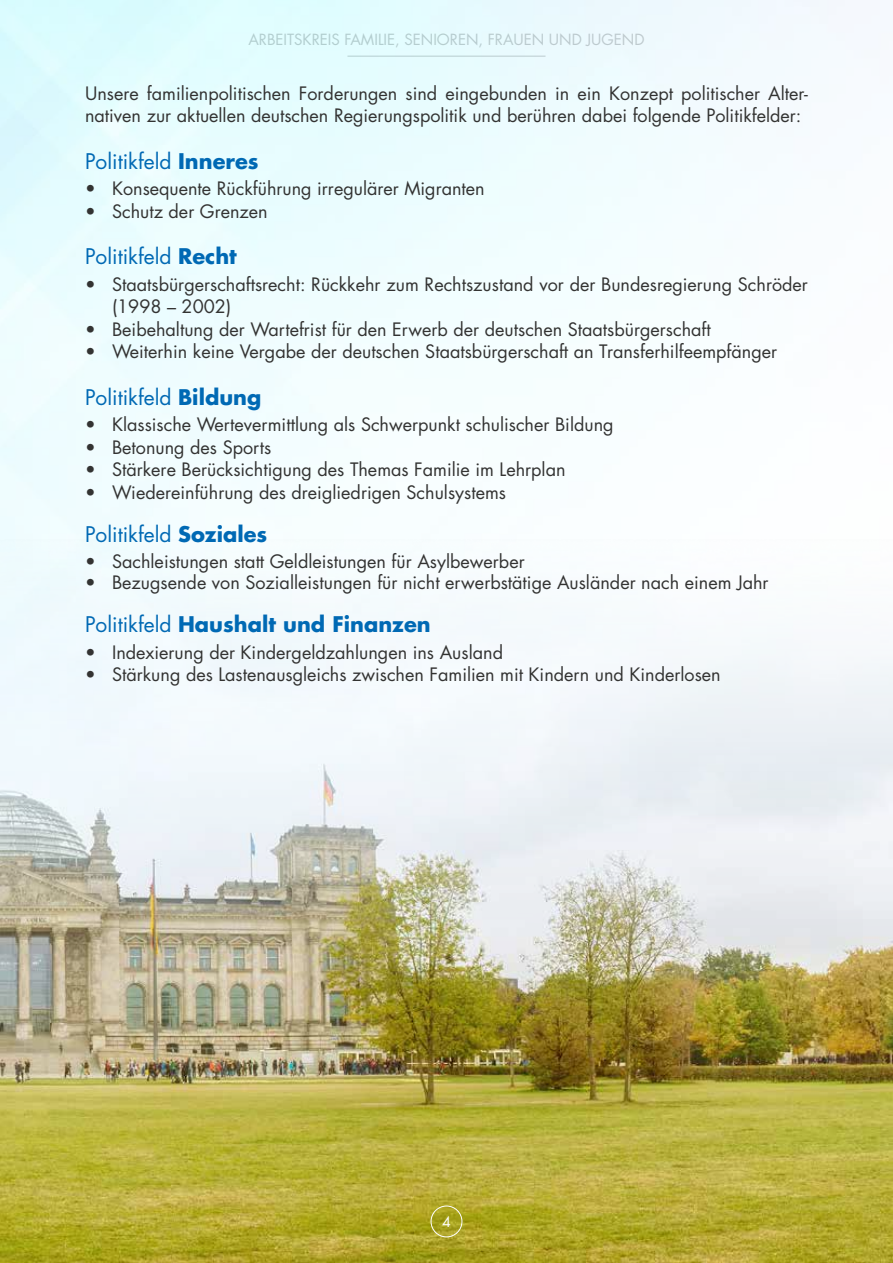
<style>
.page{position:relative;width:893px;height:1263px;background:#fff}
.page>*{position:absolute;margin:0;border:0;box-sizing:border-box;transform-origin:0 0}
.t1{font:21px "Futura Std";color:#0069b4}
.t2{font:700 21px "Futura Std";color:#0069b4}
.t3{font:18px/22.5px "Futura Std";color:#333332}
.t4{font:15px "Futura Std";color:#bcbcbc}
.t5{font:14.25px "Futura Std";color:#fff}
.s1{font-weight:700}
.s2{font-weight:400}
</style>
<div class="page">
<img style="left:0;top:539px;width:893px;height:724px">
<div style="left:431px;top:1205px;width:31px;height:32px;border:1px solid #fff;border-radius:50%"></div>
<p class="t4" style="left:248px;top:30px;width:398px">ARBEITSKREIS FAMILIE, SENIOREN, FRAUEN UND JUGEND</p>
<p class="t3" style="left:85px;top:82px;width:724px">Unsere familienpolitischen Forderungen sind eingebunden in ein Konzept politischer Alter&shy;nativen zur aktuellen deutschen Regierungspolitik und berühren dabei folgende Politikfelder:</p>
<p class="t1" style="left:85px;top:147px;width:175px">Politikfeld <span class="s1">Inneres</span></p>
<p class="t3" style="left:85px;top:178px;width:401px">• Konsequente Rückführung irregulärer Migranten</p>
<p class="t3" style="left:85px;top:200px;width:184px">• Schutz der Grenzen</p>
<p class="t1" style="left:85px;top:243px;width:153px">Politikfeld <span class="s1">Recht</span></p>
<p class="t3" style="left:112px;top:273px;width:697px;text-indent:-27px">• Staatsbürgerschaftsrecht: Rückkehr zum Rechtszustand vor der Bundesregierung Schröder (1998 – 2002)</p>
<p class="t3" style="left:85px;top:318px;width:627px">• Beibehaltung der Wartefrist für den Erwerb der deutschen Staatsbürgerschaft</p>
<p class="t3" style="left:85px;top:341px;width:694px">• Weiterhin keine Vergabe der deutschen Staatsbürgerschaft an Transferhilfeempfänger</p>
<p class="t1" style="left:85px;top:383px;width:178px">Politikfeld <span class="s1">Bildung</span></p>
<p class="t3" style="left:85px;top:414px;width:530px">• Klassische Wertevermittlung als Schwerpunkt schulischer Bildung</p>
<p class="t3" style="left:85px;top:436px;width:188px">• Betonung des Sports</p>
<p class="t3" style="left:85px;top:459px;width:482px">• Stärkere Berücksichtigung des Themas Familie im Lehrplan</p>
<p class="t3" style="left:85px;top:481px;width:422px">• Wiedereinführung des dreigliedrigen Schulsystems</p>
<p class="t1" style="left:85px;top:521px;width:184px">Politikfeld <span class="s1">Soziales</span></p>
<p class="t3" style="left:85px;top:550px;width:441px">• Sachleistungen statt Geldleistungen für Asylbewerber</p>
<p class="t3" style="left:85px;top:571px;width:685px">• Bezugsende von Sozialleistungen für nicht erwerbstätige Ausländer nach einem Jahr</p>
<p class="t2" style="left:85px;top:610px;width:347px"><span class="s2">Politikfeld</span> Haushalt und Finanzen</p>
<p class="t3" style="left:85px;top:641px;width:419px">• Indexierung der Kindergeldzahlungen ins Ausland</p>
<p class="t3" style="left:85px;top:664px;width:637px">• Stärkung des Lastenausgleichs zwischen Familien mit Kindern und Kinderlosen</p>
<p class="t5" style="left:442px;top:1213px;width:10px">4</p>
</div>
